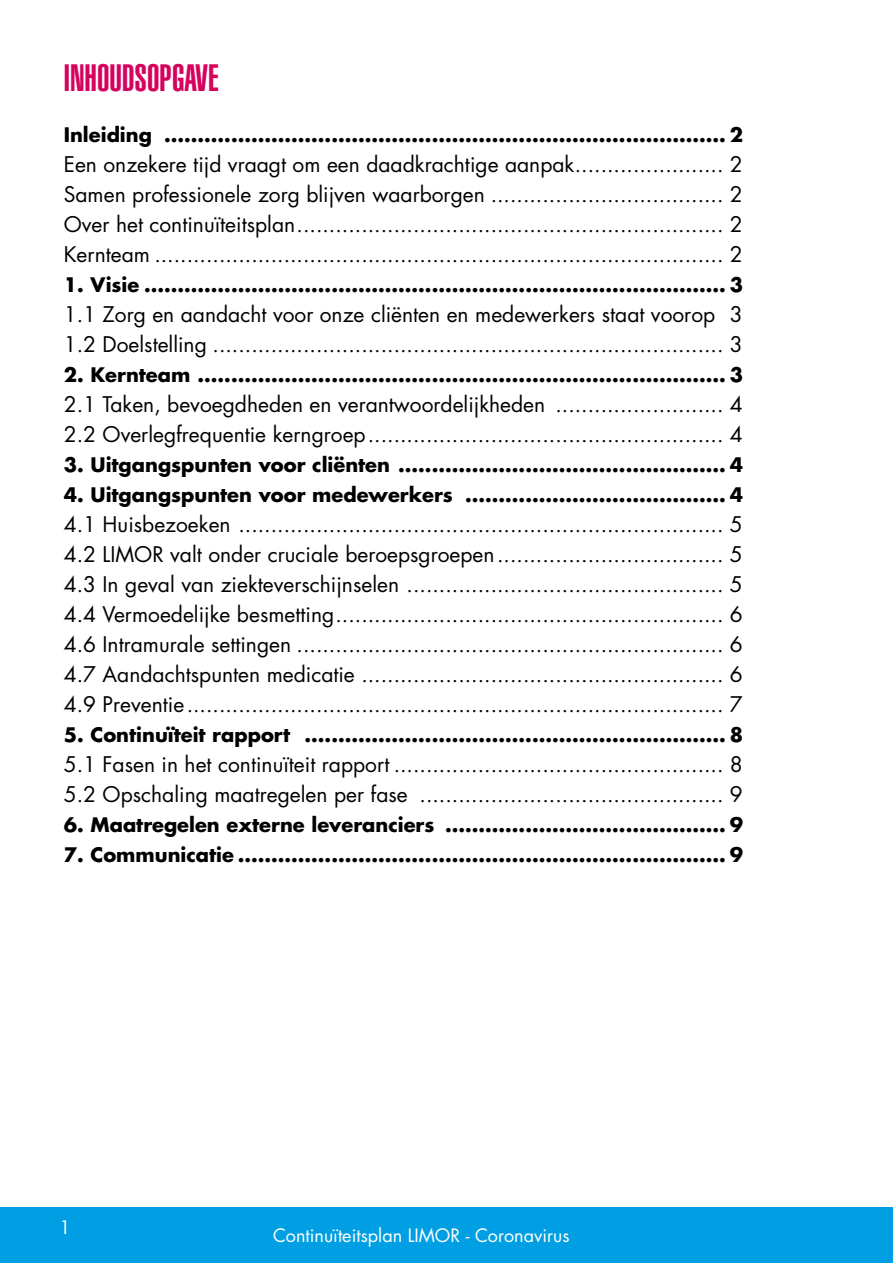
<style>
.page{position:relative;width:893px;height:1263px;background:#fff}
.page>*{position:absolute;margin:0;border:0;box-sizing:border-box;transform-origin:0 0}
.t1{font:37.5px "Helvetica LT Std Ultra Comp";color:#d5035e}
.t2{font:21px/30px "Futura Std";color:#000}
.t3{font:700 19.5px "Futura Std";color:#000}
.t4{font:18px "Futura Std";color:#fff}
</style>
<div class="page">
<div style="left:0;top:1208px;width:893px;height:55px;background:#009fe3"></div>
<h1 class="t1" style="left:64px;top:56px;width:156px">INHOUDSOPGAVE</h1>
<p class="t3" style="left:64px;top:122px;width:681px">Inleiding .................................................................................... 2</p>
<p class="t2" style="left:64px;top:149px;width:680px;text-align:justify">Een onzekere tijd vraagt om een daadkrachtige aanpak....................... 2<br>Samen professionele zorg blijven waarborgen .................................... 2<br>Over het continuïteitsplan.................................................................. 2<br>Kernteam ........................................................................................ 2</p>
<p class="t3" style="left:64px;top:272px;width:681px">1. Visie ....................................................................................... 3</p>
<p class="t2" style="left:64px;top:299px;width:680px">1.1 Zorg en aandacht voor onze cliënten en medewerkers staat voorop 3<br>1.2 Doelstelling ............................................................................... 3</p>
<p class="t3" style="left:64px;top:362px;width:681px">2. Kernteam ............................................................................... 3</p>
<p class="t2" style="left:64px;top:389px;width:680px">2.1 Taken, bevoegdheden en verantwoordelijkheden .......................... 4<br>2.2 Overlegfrequentie kerngroep....................................................... 4</p>
<p class="t3" style="left:64px;top:452px;width:681px">3. Uitgangspunten voor cliënten ................................................. 4</p>
<p class="t3" style="left:64px;top:482px;width:681px">4. Uitgangspunten voor medewerkers ....................................... 4</p>
<p class="t2" style="left:64px;top:509px;width:680px;text-align:justify">4.1 Huisbezoeken ........................................................................... 5<br>4.2 LIMOR valt onder cruciale beroepsgroepen................................... 5<br>4.3 In geval van ziekteverschijnselen ................................................. 5<br>4.4 Vermoedelijke besmetting............................................................ 6<br>4.6 Intramurale settingen .................................................................. 6<br>4.7 Aandachtspunten medicatie ........................................................ 6<br>4.9 Preventie................................................................................... 7</p>
<p class="t3" style="left:64px;top:722px;width:681px">5. Continuïteit rapport ............................................................... 8</p>
<p class="t2" style="left:64px;top:749px;width:680px">5.1 Fasen in het continuïteit rapport ................................................... 8<br>5.2 Opschaling maatregelen per fase ............................................... 9</p>
<p class="t3" style="left:64px;top:812px;width:681px">6. Maatregelen externe leveranciers .......................................... 9</p>
<p class="t3" style="left:64px;top:842px;width:681px">7. Communicatie ......................................................................... 9</p>
<p class="t4" style="left:60px;top:1216px;width:13px">1</p>
<p class="t4" style="left:273px;top:1223px;width:298px">Continuïteitsplan LIMOR - Coronavirus</p>
</div>
